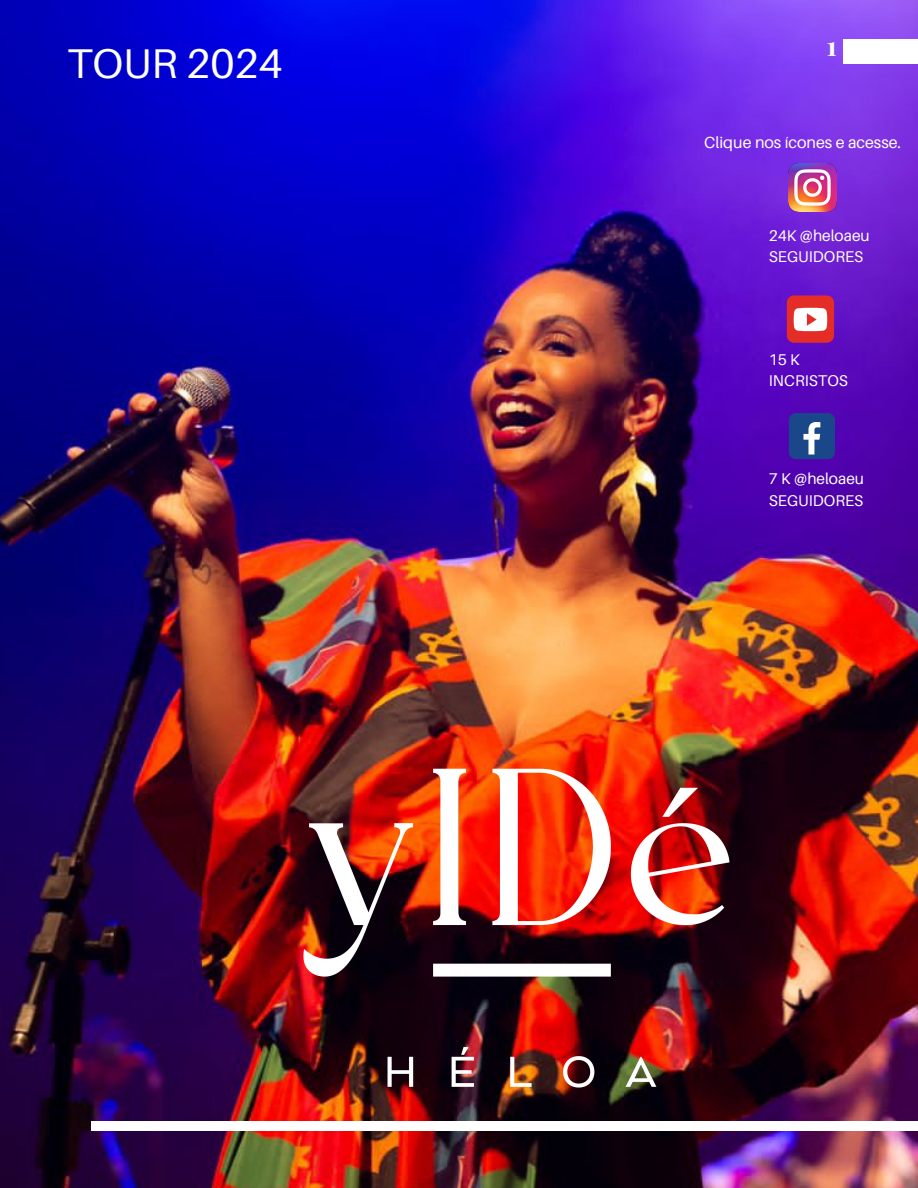
<style>
.page{position:relative;width:918px;height:1188px;background:#fff}
.page>*{position:absolute;margin:0;border:0;box-sizing:border-box;transform-origin:0 0}
.t1{font:41.55px "Aileron";color:#fff}
.t2{font:700 27.3px "Playfair Display SC";color:#fff}
.t3{font:16.05px "Aileron";color:#fff}
.t4{font:15.6px "Aileron";color:#fff}
</style>
<div class="page">
<img style="left:0;top:0;width:918px;height:1188px">
<div style="left:787px;top:295px;width:47px;height:48px;background:#e52d27;border-radius:7px"></div>
<svg style="left:794px;top:308px;width:33px;height:23px"></svg>
<div style="left:789px;top:413px;width:46px;height:46px;background:#1a4789;border-radius:7px"></div>
<svg style="left:803px;top:422px;width:17px;height:33px"></svg>
<img style="left:788px;top:163px;width:49px;height:49px">
<div style="left:92px;top:1121px;width:826px;height:9px;background:#fff"></div>
<div style="left:844px;top:40px;width:74px;height:23px;background:#fff"></div>
<img style="left:269px;top:671px;width:494px;height:494px">
<p class="t1" style="left:67px;top:38px;width:217px">TOUR 2024</p>
<p class="t2" style="left:827px;top:27px;width:12px">1</p>
<p class="t3" style="left:704px;top:132px;width:198px">Clique nos ícones e acesse.</p>
<p class="t4" style="left:769px;top:226px;width:102px">24K @heloaeu</p>
<p class="t4" style="left:769px;top:247px;width:96px">SEGUIDORES</p>
<p class="t4" style="left:769px;top:350px;width:32px">15K</p>
<p class="t4" style="left:769px;top:371px;width:81px">INCRISTOS</p>
<p class="t4" style="left:769px;top:469px;width:97px">7 K @heloaeu</p>
<p class="t4" style="left:769px;top:490px;width:96px">SEGUIDORES</p>
</div>
